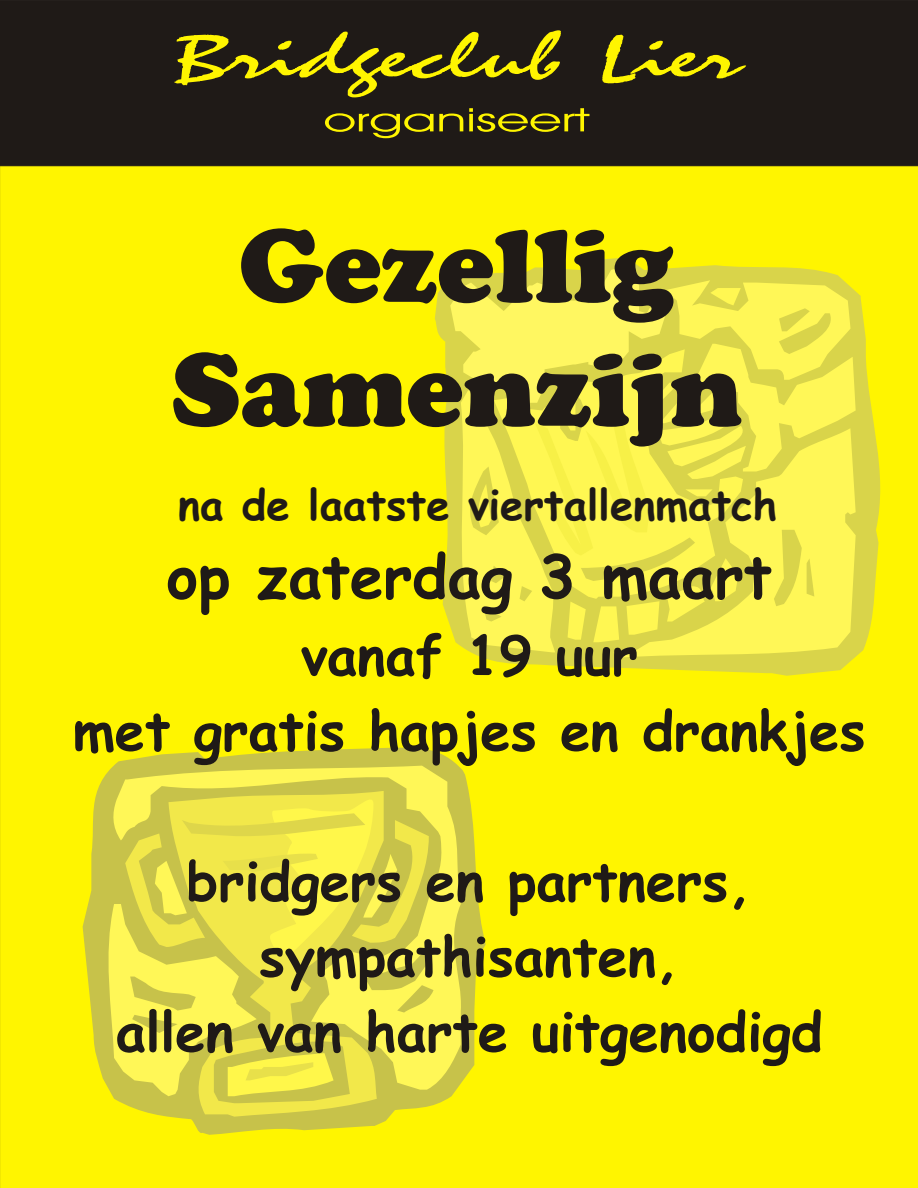
<style>
.page{position:relative;width:918px;height:1188px;background:#fff}
.page>*{position:absolute;margin:0;border:0;box-sizing:border-box;transform-origin:0 0}
.t1{font:900 108px/123.9px "Cooper";color:#1f1a17;text-align:center}
.t2{font:65.25px "Staccato 222 BT";color:#fff500;scale:1.64 1}
.t3{font:700 60px "Comic Sans MS";color:#1f1a17}
.t4{font:700 54px/75.3px "Comic Sans MS";color:#1f1a17;text-align:center}
.t5{font:700 42px "Comic Sans MS";color:#1f1a17}
.t6{font:32.55px "Avant Garde Bk BT";color:#fff500;scale:1.64 1}
</style>
<div class="page">
<div style="left:0;top:166px;width:918px;height:1022px;background:#fff500"></div>
<div style="left:0;top:0;width:918px;height:166px;background:#1f1a17"></div>
<svg style="left:435px;top:257px;width:454px;height:419px;background:#efe71e"></svg>
<svg style="left:613px;top:652px;width:243px;height:6px"></svg>
<svg style="left:450px;top:267px;width:406px;height:385px;background:#f2eb51"></svg>
<svg style="left:83px;top:745px;width:403px;height:390px;background:#e5dd21"></svg>
<svg style="left:168px;top:1103px;width:216px;height:14px;background:#dad349"></svg>
<svg style="left:112px;top:766px;width:351px;height:324px;background:#e9e251"></svg>
<svg style="left:103px;top:791px;width:331px;height:312px;background:#e8e04d"></svg>
<p class="t2" style="left:171px;top:31px;width:350px">Bridgeclub Lier</p>
<p class="t6" style="left:324px;top:107px;width:164px">organiseert</p>
<h1 class="t1" style="left:171px;top:214px;width:573px">Gezellig<br>Samenzijn</h1>
<p class="t5" style="left:178px;top:486px;width:600px">na de laatste viertallenmatch</p>
<p class="t3" style="left:167px;top:550px;width:607px">op zaterdag 3 maart</p>
<p class="t4" style="left:73px;top:623px;width:794px">vanaf 19 uur<br>met gratis hapjes en drankjes</p>
<p class="t4" style="left:116px;top:849px;width:709px">bridgers en partners, sympathisanten,<br>allen van harte uitgenodigd</p>
</div>
